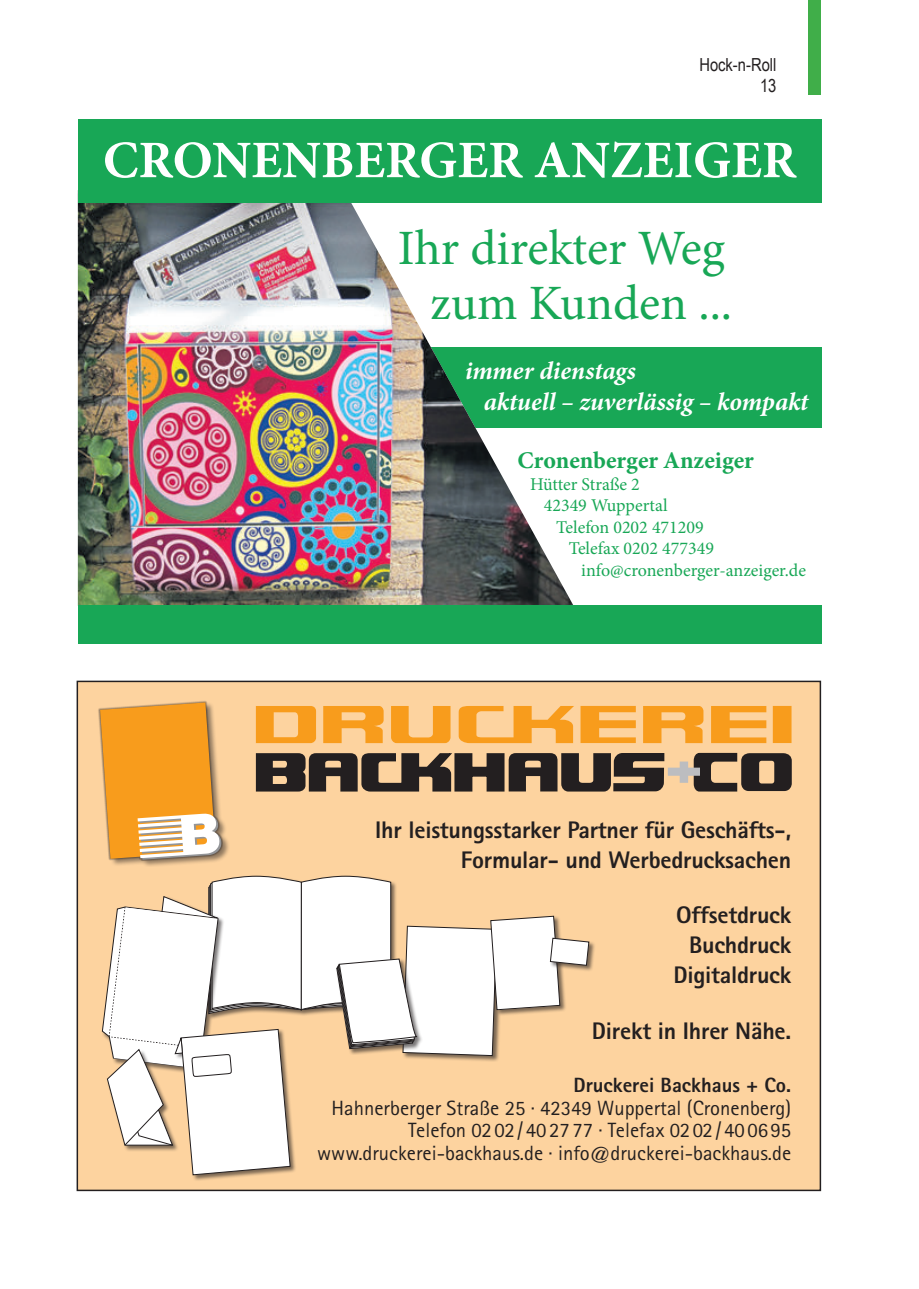
<style>
.page{position:relative;width:919px;height:1289px;background:#fff}
.page>*{position:absolute;margin:0;border:0;box-sizing:border-box;transform-origin:0 0}
.t1{font:700 52.8px "Minion Pro";color:#fff}
.t2{font:49.35px/54.8px "Minion Pro";color:#18a756;text-align:right}
.t3{font:italic 700 25.5px/30.6px "Minion Pro";letter-spacing:-.005em;color:#fff}
.t4{font:800 24px/30px "Rotis Sans Serif";letter-spacing:-.01em;color:#231f20;text-align:right}
.t5{font:700 24px "Minion Pro";color:#18a756}
.t6{font:20.7px/22.5px "Rotis Sans Serif";color:#231f20;text-align:right}
.t7{font:800 20.7px "Rotis Sans Serif";color:#231f20}
.t8{font:18px "Minion Pro";color:#18a756}
.t9{font:18px/21.6px "Arial Narrow";color:#231f20;text-align:right}
</style>
<div class="page">
<div style="left:808px;top:0;width:13px;height:94px;background:#40ae49"></div>
<div style="left:77px;top:681px;width:743px;height:509px;background:#fdd39f"></div>
<div style="left:549px;top:937px;width:46px;height:34px;background:#231f20;opacity:.6"></div>
<div style="left:100px;top:701px;width:130px;height:165px;background:#231f20;opacity:.5"></div>
<svg style="left:98px;top:701px;width:124px;height:159px"></svg>
<svg style="left:100px;top:702px;width:121px;height:157px"></svg>
<svg style="left:256px;top:706px;width:535px;height:37px"></svg>
<div style="left:741px;top:753px;width:50px;height:38px;border:2px solid #231f20;border-radius:7px"></div>
<svg style="left:255px;top:752px;width:535px;height:40px"></svg>
<div style="left:174px;top:1028px;width:122px;height:153px;background:#231f20;opacity:.6"></div>
<svg style="left:102px;top:875px;width:487px;height:300px"></svg>
<div style="left:78px;top:347px;width:743px;height:81px;background:#18a756"></div>
<img style="left:78px;top:203px;width:495px;height:402px">
<div style="left:78px;top:605px;width:743px;height:38px;background:#18a756"></div>
<div style="left:78px;top:120px;width:743px;height:83px;background:#18a756"></div>
<p class="t9" style="left:699px;top:53px;width:79px">Hock-n-Roll<br>13</p>
<h1 class="t1" style="left:103px;top:123px;width:695px">CRONENBERGER ANZEIGER</h1>
<h2 class="t2" style="left:397px;top:221px;width:336px">Ihr direkter Weg zum Kunden ...</h2>
<p class="t3" style="left:484px;top:355px;width:326px;text-indent:-19px">immer dienstags<br>aktuell – zuverlässig – kompakt</p>
<p class="t5" style="left:517px;top:443px;width:238px">Cronenberger Anzeiger</p>
<p class="t8" style="left:530px;top:472px;width:111px">Hütter Straße 2</p>
<p class="t8" style="left:543px;top:493px;width:125px">42349 Wuppertal</p>
<p class="t8" style="left:556px;top:515px;width:149px">Telefon 0202 471209</p>
<p class="t8" style="left:568px;top:536px;width:147px">Telefax 0202 477349</p>
<p class="t8" style="left:581px;top:558px;width:226px">info@cronenberger-anzeiger.de</p>
<p class="t4" style="left:375px;top:814px;width:417px">Ihr leistungsstarker Partner für Geschäfts-,<br>Formular- und Werbedrucksachen</p>
<p class="t4" style="left:673px;top:899px;width:119px">Offsetdruck<br>Buchdruck<br>Digitaldruck</p>
<p class="t4" style="left:592px;top:1015px;width:201px">Direkt in Ihrer Nähe.</p>
<p class="t7" style="left:573px;top:1072px;width:219px">Druckerei Backhaus + Co.</p>
<p class="t6" style="left:317px;top:1096px;width:475px">Hahnerberger Straße 25 · 42349 Wuppertal (Cronenberg)<br>Telefon 02 02 / 40 27 77 · Telefax 02 02 / 40 06 95 www.druckerei-backhaus.de · info@druckerei-backhaus.de</p>
</div>
